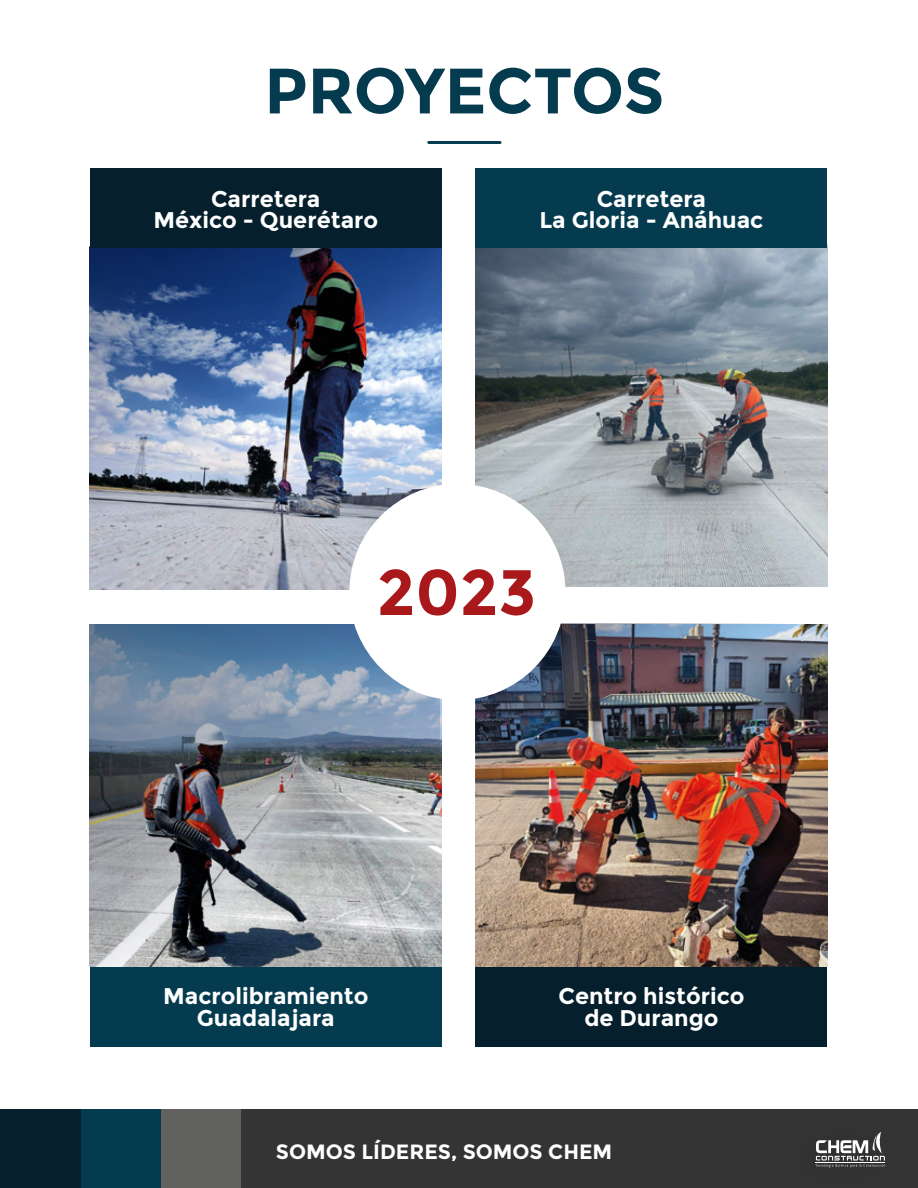
<style>
.page{position:relative;width:918px;height:1188px;background:#fff}
.page>*{position:absolute;margin:0;border:0;box-sizing:border-box;transform-origin:0 0}
.t1{font:700 64.05px "Montserrat";letter-spacing:-.005em;color:#053b4e}
.t2{font:700 64.05px "Montserrat";color:#a9191b}
.t3{font:700 22.65px/21.3px "Montserrat";color:#fff;text-align:center}
.t4{font:700 20.7px "Montserrat";color:#fff}
</style>
<div class="page">
<div style="left:0;top:1110px;width:81px;height:78px;background:#05202c"></div>
<div style="left:81px;top:1110px;width:80px;height:78px;background:#053b4e"></div>
<div style="left:161px;top:1110px;width:80px;height:78px;background:#616160"></div>
<div style="left:241px;top:1110px;width:677px;height:78px;background:#343434"></div>
<img style="left:775px;top:1109px;width:133px;height:58px">
<svg style="left:816px;top:1132px;width:69px;height:36px"></svg>
<img style="left:90px;top:247px;width:352px;height:342px">
<svg style="left:476px;top:247px;width:351px;height:339px;background:#89939b"></svg>
<img style="left:477px;top:624px;width:350px;height:343px">
<img style="left:90px;top:625px;width:349px;height:342px">
<div style="left:90px;top:168px;width:352px;height:79px;background:#05202c"></div>
<div style="left:476px;top:168px;width:351px;height:79px;background:#053b4e"></div>
<div style="left:90px;top:967px;width:352px;height:79px;background:#053b4e"></div>
<div style="left:476px;top:967px;width:351px;height:79px;background:#05202c"></div>
<div style="left:349px;top:484px;width:216px;height:216px;background:#fff;border-radius:50%"></div>
<hr style="left:429px;top:141px;width:71px;height:3px;background:#053b4e">
<h1 class="t1" style="left:264px;top:53px;width:402px">PROYECTOS</h1>
<p class="t3" style="left:153px;top:189px;width:226px">Carretera<br>México - Querétaro</p>
<p class="t3" style="left:539px;top:189px;width:226px">Carretera<br>La Gloria - Anáhuac</p>
<h1 class="t2" style="left:377px;top:554px;width:161px">2023</h1>
<p class="t3" style="left:163px;top:986px;width:207px">Macrolibramiento<br>Guadalajara</p>
<p class="t3" style="left:558px;top:986px;width:188px">Centro histórico de Durango</p>
<p class="t4" style="left:276px;top:1140px;width:338px">SOMOS LÍDERES, SOMOS CHEM</p>
</div>
